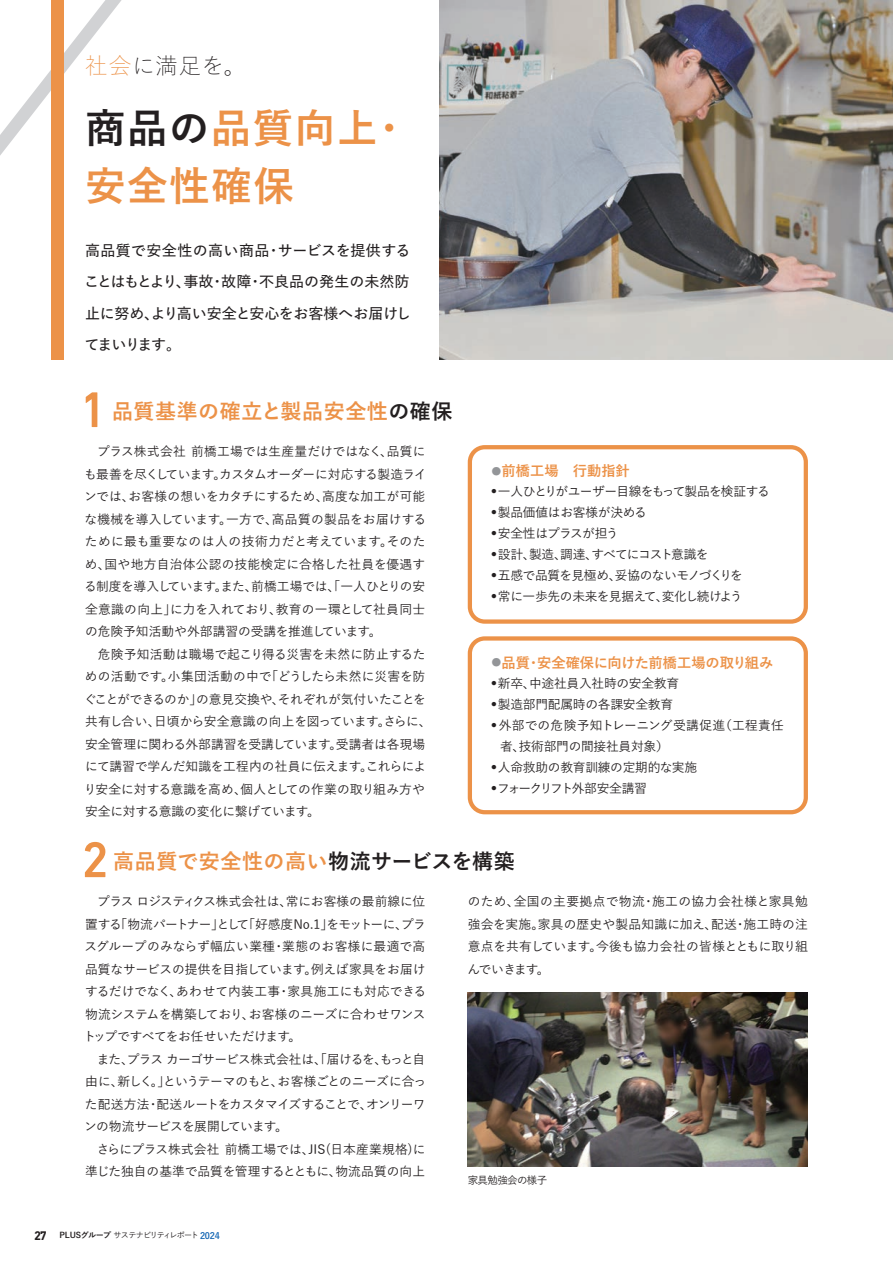
<style>
.page{position:relative;width:893px;height:1263px;background:#fff}
.page>*{position:absolute;margin:0;border:0;box-sizing:border-box;transform-origin:0 0}
.本文{font:500 51px "DIN Next LT Pro";color:#ec9248}
.t1{font:700 40.5px "Yu Go Pr 6 N";letter-spacing:.04em;color:#ec9248}
.t2{font:300 22.5px "Yu Go Pr 6 N";letter-spacing:.04em;color:#231f20}
.本文-2{font:700 21px "Yu Go Pr 6 N";letter-spacing:.025em;color:#ec9248}
.t3{font:600 15px/31.5px "Yu Go Pr 6 N";letter-spacing:-.005em;color:#231f20;text-align:justify}
.本文-3{font:700 14.25px "Yu Go Pr 6 N";color:#ec9248}
.本文-4{font:500 12.75px/22.5px "Yu Go Pr 6 N";letter-spacing:-.02em;color:#231f20;text-align:justify}
.本文-5{font:500 12.75px/22.5px "Yu Go Pr 6 N";letter-spacing:-.05em;color:#231f20}
.本文-6{font:500 12.75px/22.5px "Yu Go Pr 6 N";letter-spacing:.005em;color:#231f20;text-align:right}
.本文-7{font:500 12.75px "Yu Go Pr 6 N";letter-spacing:-.045em;color:#231f20}
.本文-8{font:500 12.75px "Yu Go Pr 6 N";letter-spacing:-.055em;color:#231f20}
.本文-9{font:500 12.75px "Yu Go Pr 6 N";letter-spacing:-.065em;color:#231f20}
.本文-10{font:500 12.75px "Yu Go Pr 6 N";letter-spacing:-.14em;color:#231f20}
.本文-11{font:500 10.5px "Yu Go Pr 6 N";letter-spacing:-.06em;color:#231f20}
.t4{font:500 8.1px "Yu Go Pr 6 N";letter-spacing:-.11em;color:#231f20}
.s1{color:#ec9248}
.s2{color:#231f20}
.s3{font-size:10.05px;color:#939598}
.s4{font-family:"DIN Next LT Pro";font-weight:700;font-size:12.75px}
.s5{font-weight:700}
.s6{font-weight:700;font-size:9px;color:#1768b4}
</style>
<div class="page">
<img style="left:439px;top:0;width:454px;height:359px">
<svg style="left:0;top:0;width:122px;height:155px"></svg>
<div style="left:51px;top:0;width:13px;height:359px;background:#ec9248"></div>
<img style="left:468px;top:992px;width:340px;height:174px">
<div style="left:468px;top:445px;width:340px;height:179px;border:4px solid #ec9248;border-radius:15px"></div>
<div style="left:468px;top:636px;width:340px;height:178px;border:4px solid #ec9248;border-radius:15px"></div>
<p class="t2" style="left:85px;top:45px;width:163px"><span class="s1">社会</span>に満足を。</p>
<p class="t1" style="left:85px;top:105px;width:326px"><span class="s2">商品の</span>品質向上・</p>
<p class="t1" style="left:85px;top:164px;width:210px">安全性確保</p>
<p class="t3" style="left:84px;top:233px;width:329px">高品質で安全性の高い商品・サービスを提供することはもとより、事故・故障・不良品の発生の未然防止に努め、より高い安全と安心をお客様へお届けしてまいります。</p>
<p class="本文" style="left:79px;top:380px;width:29px">1</p>
<p class="本文-2" style="left:112px;top:399px;width:342px">品質基準の確立と製品安全性<span class="s2">の確保</span></p>
<p class="本文-4" style="left:84px;top:439px;width:344px;text-indent:13px">プラス株式会社 前橋工場では生産量だけではなく、品質にも最善を尽くしています。カスタムオーダーに対応する製造ラインでは、お客様の想いをカタチにするため、高度な加工が可能な機械を導入しています。一方で、高品質の製品をお届けするために最も重要なのは人の技術力だと考えています。そのため、国や地方自治体公認の技能検定に合格した社員を優遇する制度を導入しています。また、前橋工場では、「一人ひとりの安全意識の向上」に力を入れており、教育の一環として社員同士の危険予知活動や外部講習の受講を推進しています。</p>
<p class="本文-4" style="left:84px;top:641px;width:349px;text-align:left;text-indent:14px">危険予知活動は職場で起こり得る災害を未然に防止するための活動です。小集団活動の中で「どうしたら未然に災害を防ぐことができるのか」の意見交換や、それぞれが気付いたことを共有し合い、日頃から安全意識の向上を図っています。さらに、安全管理に関わる外部講習を受講しています。受講者は各現場にて講習で学んだ知識を工程内の社員に伝えます。これらにより安全に対する意識を高め、個人としての作業の取り組み方や安全に対する意識の変化に繋げています。</p>
<p class="本文-3" style="left:492px;top:463px;width:140px"><span class="s3">●</span>前橋工場　行動指針</p>
<p class="本文-8" style="left:492px;top:479px;width:280px"><sup>●</sup> 一人ひとりがユーザー目線をもって製品を検証する</p>
<p class="本文-4" style="left:492px;top:499px;width:157px"><sup>●</sup> 製品価値はお客様が決める</p>
<p class="本文-5" style="left:492px;top:520px;width:128px"><sup>●</sup> 安全性はプラスが担う</p>
<p class="本文-9" style="left:492px;top:542px;width:218px"><sup>●</sup> 設計、製造、調達、すべてにコスト意識を</p>
<p class="本文-7" style="left:492px;top:563px;width:253px"><sup>●</sup> 五感で品質を見極め、妥協のないモノづくりを</p>
<p class="本文-7" style="left:492px;top:584px;width:252px"><sup>●</sup> 常に一歩先の未来を見据えて、変化し続けよう</p>
<p class="本文-3" style="left:492px;top:654px;width:283px"><span class="s3">●</span>品質・安全確保に向けた前橋工場の取り組み</p>
<p class="本文-4" style="left:492px;top:670px;width:189px"><sup>●</sup> 新卒、中途社員入社時の安全教育</p>
<p class="本文-4" style="left:492px;top:691px;width:183px"><sup>●</sup> 製造部門配属時の各課安全教育</p>
<p class="本文-4" style="left:500px;top:713px;width:285px;line-height:21px;text-indent:-9px"><sup>●</sup> 外部での危険予知トレーニング受講促進（工程責任者、技術部門の間接社員対象）</p>
<p class="本文-4" style="left:492px;top:754px;width:207px"><sup>●</sup> 人命救助の教育訓練の定期的な実施</p>
<p class="本文-10" style="left:492px;top:776px;width:157px"><sup>●</sup> フォークリフト外部安全講習</p>
<p class="本文" style="left:81px;top:830px;width:29px">2</p>
<p class="本文-4" style="left:84px;top:889px;width:344px;text-indent:14px">プラス ロジスティクス株式会社は、常にお客様の最前線に位置する「物流パートナー」として「好感度No.1」をモットーに、プラスグループのみならず幅広い業種・業態のお客様に最適で高品質なサービスの提供を目指しています。例えば家具をお届けするだけでなく、あわせて内装工事・家具施工にも対応できる物流システムを構築しており、お客様のニーズに合わせワンストップですべてをお任せいただけます。</p>
<p class="本文-5" style="left:84px;top:1046px;width:344px;text-indent:13px">また、プラス カーゴサービス株式会社は、「届けるを、もっと⾃由に、新しく。」というテーマのもと、お客様ごとのニーズに合った配送⽅法・配送ルートをカスタマイズすることで、オンリーワンの物流サービスを展開しています。</p>
<p class="本文-6" style="left:85px;top:1136px;width:342px">さらにプラス株式会社 前橋工場では、JIS(日本産業規格)に準じた独自の基準で品質を管理するとともに、物流品質の向上</p>
<p class="本文-2" style="left:113px;top:849px;width:403px">高品質で安全性の高い<span class="s2">物流サービスを構築</span></p>
<p class="本文-4" style="left:467px;top:889px;width:342px">のため、全国の主要拠点で物流・施工の協力会社様と家具勉強会を実施。家具の歴史や製品知識に加え、配送・施工時の注意点を共有しています。今後も協力会社の皆様とともに取り組んでいきます。</p>
<p class="本文-11" style="left:468px;top:1170px;width:81px">家具勉強会の様子</p>
<p class="t4" style="left:34px;top:1228px;width:188px"><span class="s4">27</span> <span class="s5">PLUSグループ</span> サステナビリティレポート <span class="s6">2024</span></p>
</div>
